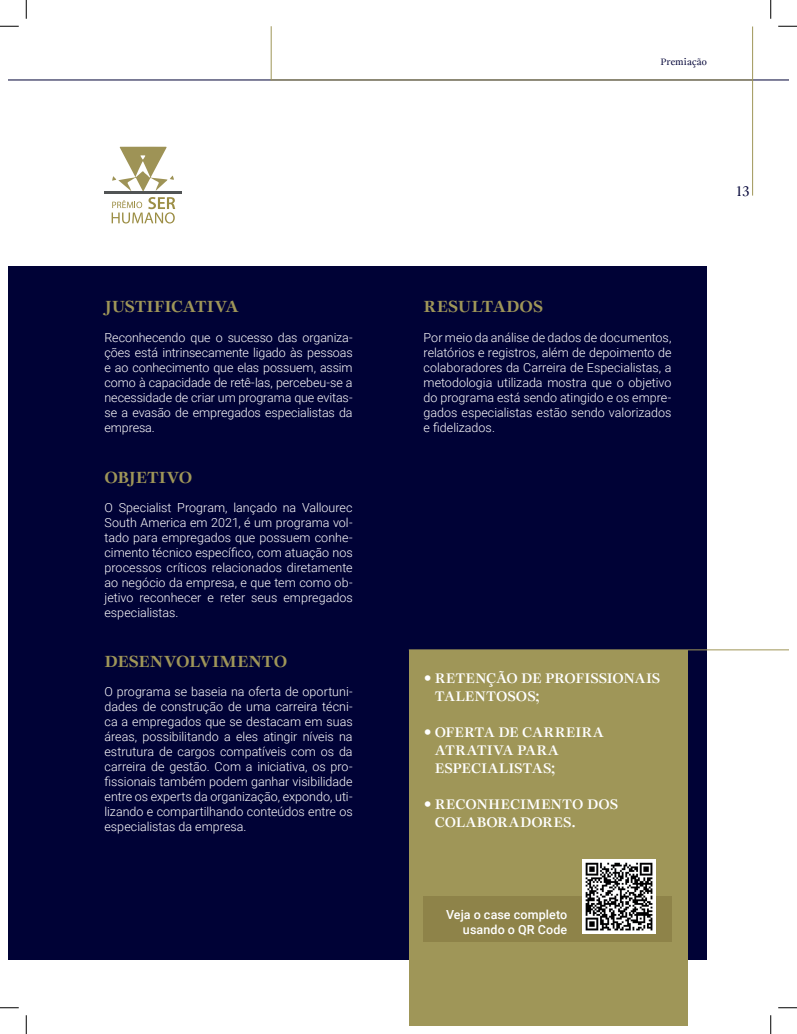
<style>
.page{position:relative;width:797px;height:1034px;background:#fff}
.page>*{position:absolute;margin:0;border:0;box-sizing:border-box;transform-origin:0 0}
.t1{font:900 17.5px "Joly Headline";color:#9f9658}
.t2{font:700 15px/18px "Joly Headline";color:#fff}
.t3{font:15px "Joly Headline";color:#000236}
.t4{font:300 12.5px/15px "Roboto";color:#fff;text-align:justify}
.t5{font:500 12.5px/15px "Roboto";letter-spacing:.01em;color:#fff;text-align:right}
.t6{font:10px "Joly Headline";letter-spacing:.01em;color:#000236}
</style>
<div class="page">
<hr style="left:752px;top:27px;width:1px;height:169px;background:#9f9658">
<hr style="left:271px;top:26px;width:1px;height:54px;background:#9f9658">
<hr style="left:271px;top:80px;width:481px;height:1px;background:#9f9658">
<div style="left:9px;top:267px;width:698px;height:693px;background:#000236"></div>
<div style="left:409px;top:650px;width:278px;height:375px;background:#9f9658"></div>
<div style="left:423px;top:897px;width:248px;height:45px;background:#8e8349"></div>
<svg style="left:112px;top:147px;width:62px;height:44px"></svg>
<svg style="left:112px;top:197px;width:63px;height:27px"></svg>
<hr style="left:104px;top:191px;width:78px;height:2px;background:#515455">
<hr style="left:409px;top:650px;width:379px;height:1px;background:#9f9658">
<img style="left:582px;top:860px;width:74px;height:74px">
<svg style="left:0;top:25px;width:19px;height:2px"></svg>
<svg style="left:778px;top:25px;width:19px;height:2px"></svg>
<svg style="left:0;top:1007px;width:19px;height:2px"></svg>
<svg style="left:778px;top:1007px;width:19px;height:2px"></svg>
<svg style="left:25px;top:0;width:2px;height:19px"></svg>
<svg style="left:25px;top:1015px;width:2px;height:19px"></svg>
<svg style="left:770px;top:0;width:1px;height:19px"></svg>
<svg style="left:770px;top:1015px;width:1px;height:19px"></svg>
<h1 class="t1" style="left:104px;top:292px;width:136px">JUSTIFICATIVA</h1>
<p class="t4" style="left:104px;top:329px;width:250px">Reconhecendo que o sucesso das organiza&shy;ções está intrinsecamente ligado às pessoas e ao conhecimento que elas possuem, assim como à capacidade de retê-las, percebeu-se a necessidade de criar um programa que evitas&shy;se a evasão de empregados especialistas da empresa.</p>
<h1 class="t1" style="left:104px;top:463px;width:89px">OBJETIVO</h1>
<p class="t4" style="left:104px;top:499px;width:250px">O Specialist Program, lançado na Vallourec South America em 2021, é um programa vol&shy;tado para empregados que possuem conhe&shy;cimento técnico específico, com atuação nos processos críticos relacionados diretamente ao negócio da empresa, e que tem como ob&shy;jetivo reconhecer e reter seus empregados especialistas.</p>
<h1 class="t1" style="left:104px;top:648px;width:184px">DESENVOLVIMENTO</h1>
<p class="t4" style="left:104px;top:684px;width:250px">O programa se baseia na oferta de oportuni&shy;dades de construção de uma carreira técni&shy;ca a empregados que se destacam em suas áreas, possibilitando a eles atingir níveis na estrutura de cargos compatíveis com os da carreira de gestão. Com a iniciativa, os pro&shy;fissionais também podem ganhar visibilidade entre os experts da organização, expondo, uti&shy;lizando e compartilhando conteúdos entre os especialistas da empresa.</p>
<p class="t6" style="left:660px;top:54px;width:48px">Premiação</p>
<h1 class="t1" style="left:423px;top:292px;width:121px">RESULTADOS</h1>
<p class="t4" style="left:423px;top:329px;width:249px">Por meio da análise de dados de documentos, relatórios e registros, além de depoimento de colaboradores da Carreira de Especialistas, a metodologia utilizada mostra que o objetivo do programa está sendo atingido e os empre&shy;gados especialistas estão sendo valorizados e fidelizados.</p>
<p class="t3" style="left:736px;top:180px;width:14px">13</p>
<p class="t2" style="left:435px;top:669px;width:227px">RETENÇÃO DE PROFISSIONAIS<br>TALENTOSOS;</p>
<p class="t2" style="left:435px;top:723px;width:171px">OFERTA DE CARREIRA<br>ATRATIVA PARA<br>ESPECIALISTAS;</p>
<p class="t2" style="left:435px;top:795px;width:185px">RECONHECIMENTO DOS<br>COLABORADORES.</p>
<p class="t5" style="left:446px;top:906px;width:123px">Veja o case completo usando o QR Code</p>
</div>
